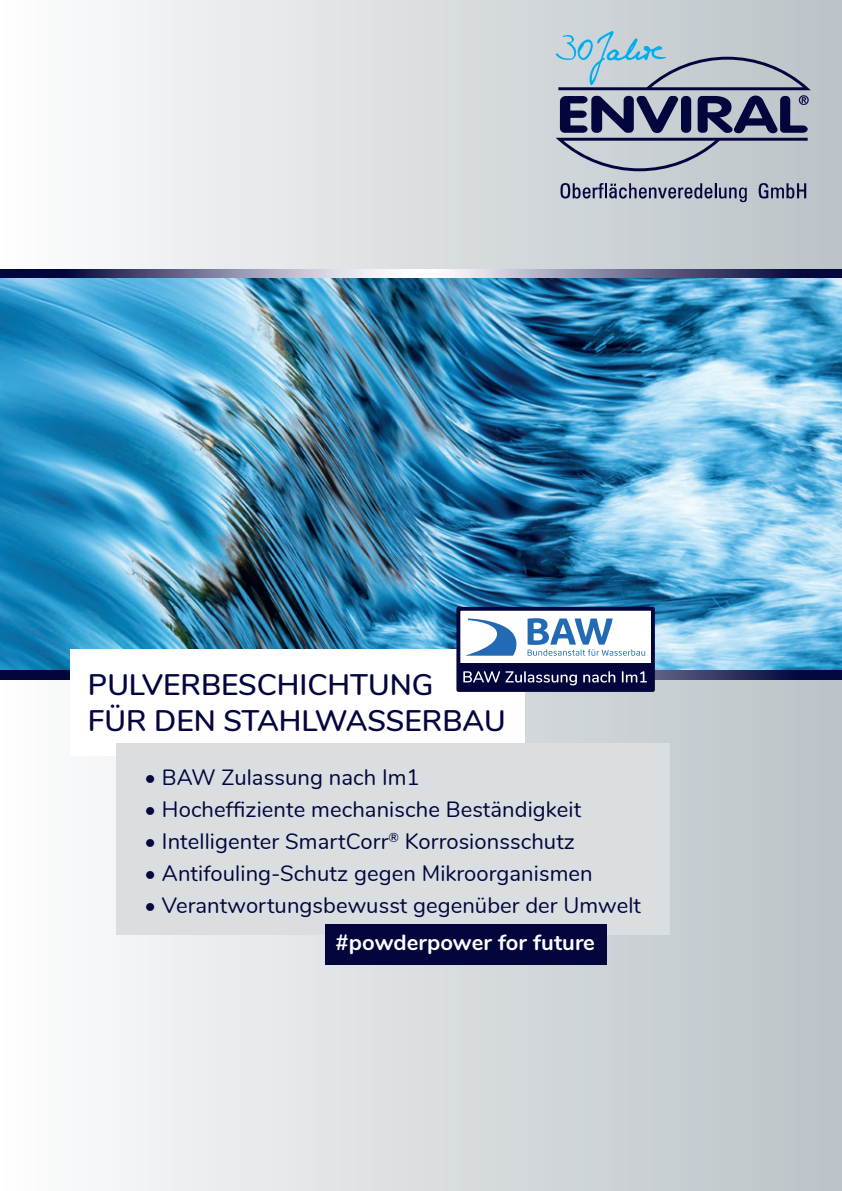
<style>
.page{position:relative;width:842px;height:1191px;background:#fff}
.page>*{position:absolute;margin:0;border:0;box-sizing:border-box;transform-origin:0 0}
.t1{font:600 29.6px/35.6px "Nunito";color:#02063d}
.t2{font:22px "Nunito";letter-spacing:.005em;color:#02063d}
.t3{font:700 22px "Nunito";letter-spacing:.005em;color:#fff}
</style>
<div class="page">
<div style="left:0;top:0;width:842px;height:1191px;background:linear-gradient(to right,#fcfdfd,#bac2c7)"></div>
<img style="left:0;top:278px;width:842px;height:393px">
<svg style="left:0;top:269px;width:842px;height:9px"></svg>
<svg style="left:0;top:671px;width:842px;height:8px"></svg>
<div style="left:71px;top:649px;width:454px;height:107px;background:#fff"></div>
<div style="left:116px;top:743px;width:553px;height:191px;background:#dadee1"></div>
<svg style="left:560px;top:183px;width:187px;height:19px"></svg>
<svg style="left:759px;top:183px;width:47px;height:15px"></svg>
<div style="left:325px;top:924px;width:282px;height:40px;background:#02063d"></div>
<svg style="left:555px;top:31px;width:256px;height:140px"></svg>
<div style="left:456px;top:607px;width:199px;height:85px;background:#fff;border:4px solid #02063d"></div>
<div style="left:457px;top:663px;width:196px;height:27px;background:#02063d"></div>
<svg style="left:466px;top:618px;width:179px;height:38px"></svg>
<svg style="left:463px;top:671px;width:184px;height:14px"></svg>
<h1 class="t1" style="left:88px;top:665px;width:419px">PULVERBESCHICHTUNG<br>FÜR DEN STAHLWASSERBAU</h1>
<p class="t2" style="left:145px;top:761px;width:277px">• BAW Zulassung nach Im1</p>
<p class="t2" style="left:145px;top:793px;width:438px">• Hocheffiziente mechanische Beständigkeit</p>
<p class="t2" style="left:145px;top:825px;width:432px">• Intelligenter SmartCorr<sup>®</sup> Korrosionsschutz</p>
<p class="t2" style="left:145px;top:857px;width:450px">• Antifouling-Schutz gegen Mikroorganismen</p>
<p class="t2" style="left:145px;top:889px;width:498px">• Verantwortungsbewusst gegenüber der Umwelt</p>
<p class="t3" style="left:336px;top:926px;width:261px">#powderpower for future</p>
</div>
